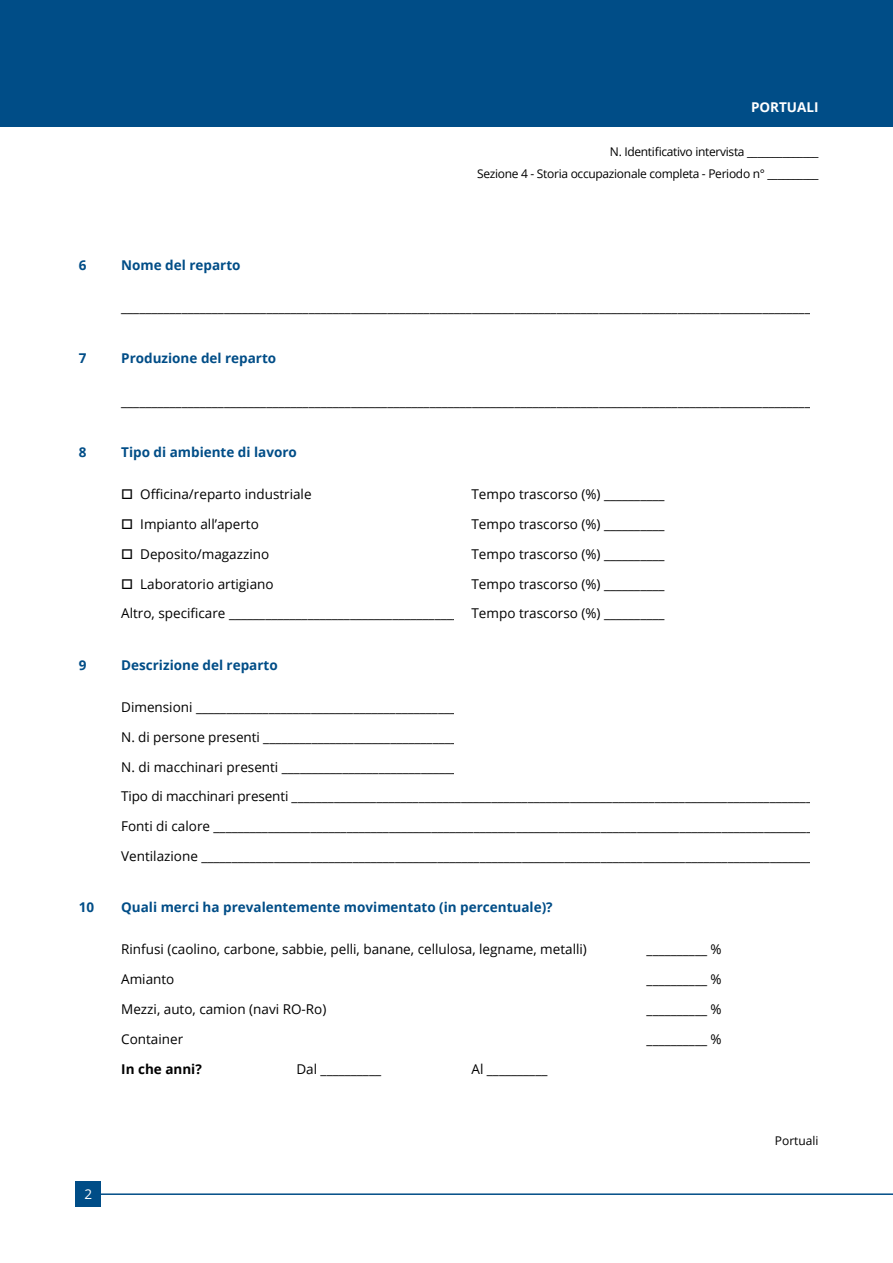
<style>
.page{position:relative;width:893px;height:1263px;background:#fff}
.page>*{position:absolute;margin:0;border:0;box-sizing:border-box;transform-origin:0 0}
.t1{font:13.5px "Open Sans";color:#000}
.t2{font:700 13.5px "Open Sans";color:#004d87}
.t3{font:700 13.5px "Open Sans";color:#000}
.t4{font:700 13.5px "Open Sans";color:#fff}
.t5{font:13.5px "Open Sans";color:#fff}
.t6{font:12px/22.5px "Open Sans";letter-spacing:-.025em;color:#000;text-align:right}
.t7{font:12px "Open Sans";color:#000}
</style>
<div class="page">
<hr style="left:92px;top:1193px;width:801px;height:2px;background:#004d87">
<div style="left:75px;top:1181px;width:26px;height:26px;background:#004d87"></div>
<div style="left:0;top:0;width:893px;height:127px;background:#004d87"></div>
<p class="t2" style="left:79px;top:255px;width:9px">6</p>
<p class="t2" style="left:121px;top:255px;width:121px">Nome del reparto</p>
<p class="t4" style="left:751px;top:97px;width:69px">PORTUALI</p>
<p class="t6" style="left:477px;top:140px;width:343px">N. Identificativo intervista ______________<br>Sezione 4 - Storia occupazionale completa - Periodo n° __________</p>
<p class="t1" style="left:121px;top:298px;width:691px">__________________________________________________________________________________________________________________</p>
<p class="t2" style="left:79px;top:349px;width:9px">7</p>
<p class="t2" style="left:121px;top:349px;width:157px">Produzione del reparto</p>
<p class="t1" style="left:121px;top:392px;width:691px">__________________________________________________________________________________________________________________</p>
<p class="t2" style="left:79px;top:442px;width:9px">8</p>
<p class="t2" style="left:121px;top:442px;width:177px">Tipo di ambiente di lavoro</p>
<p class="t1" style="left:121px;top:485px;width:192px">□ Officina/reparto industriale</p>
<p class="t1" style="left:471px;top:485px;width:195px">Tempo trascorso (%) __________</p>
<p class="t1" style="left:121px;top:515px;width:139px">□ Impianto all’aperto</p>
<p class="t1" style="left:471px;top:515px;width:195px">Tempo trascorso (%) __________</p>
<p class="t1" style="left:121px;top:545px;width:150px">□ Deposito/magazzino</p>
<p class="t1" style="left:471px;top:545px;width:195px">Tempo trascorso (%) __________</p>
<p class="t1" style="left:121px;top:575px;width:154px">□ Laboratorio artigiano</p>
<p class="t1" style="left:471px;top:574px;width:195px">Tempo trascorso (%) __________</p>
<p class="t1" style="left:121px;top:604px;width:545px">Altro, specificare ______________________________________ Tempo trascorso (%) __________</p>
<p class="t2" style="left:79px;top:655px;width:9px">9</p>
<p class="t2" style="left:121px;top:655px;width:158px">Descrizione del reparto</p>
<p class="t1" style="left:121px;top:698px;width:342px">Dimensioni ____________________________________________</p>
<p class="t1" style="left:121px;top:728px;width:343px">N. di persone presenti _________________________________</p>
<p class="t1" style="left:121px;top:757px;width:338px">N. di macchinari presenti _____________________________</p>
<p class="t1" style="left:121px;top:787px;width:692px">Tipo di macchinari presenti ______________________________________________________________________________________</p>
<p class="t1" style="left:121px;top:817px;width:693px">Fonti di calore ___________________________________________________________________________________________________</p>
<p class="t1" style="left:121px;top:847px;width:693px">Ventilazione _____________________________________________________________________________________________________</p>
<p class="t2" style="left:79px;top:897px;width:17px">10</p>
<p class="t2" style="left:121px;top:897px;width:433px">Quali merci ha prevalentemente movimentato (in percentuale)?</p>
<p class="t1" style="left:121px;top:940px;width:467px">Rinfusi (caolino, carbone, sabbie, pelli, banane, cellulosa, legname, metalli)</p>
<p class="t1" style="left:647px;top:940px;width:77px">__________ %</p>
<p class="t1" style="left:121px;top:970px;width:55px">Amianto</p>
<p class="t1" style="left:647px;top:970px;width:77px">__________ %</p>
<p class="t1" style="left:121px;top:1000px;width:207px">Mezzi, auto, camion (navi RO-Ro)</p>
<p class="t1" style="left:647px;top:1000px;width:77px">__________ %</p>
<p class="t1" style="left:121px;top:1029px;width:64px">Container</p>
<p class="t1" style="left:647px;top:1029px;width:77px">__________ %</p>
<p class="t3" style="left:121px;top:1059px;width:82px">In che anni?</p>
<p class="t1" style="left:296px;top:1059px;width:86px">Dal __________</p>
<p class="t1" style="left:471px;top:1059px;width:77px">Al __________</p>
<p class="t5" style="left:84px;top:1184px;width:9px">2</p>
<p class="t7" style="left:775px;top:1132px;width:45px">Portuali</p>
</div>
